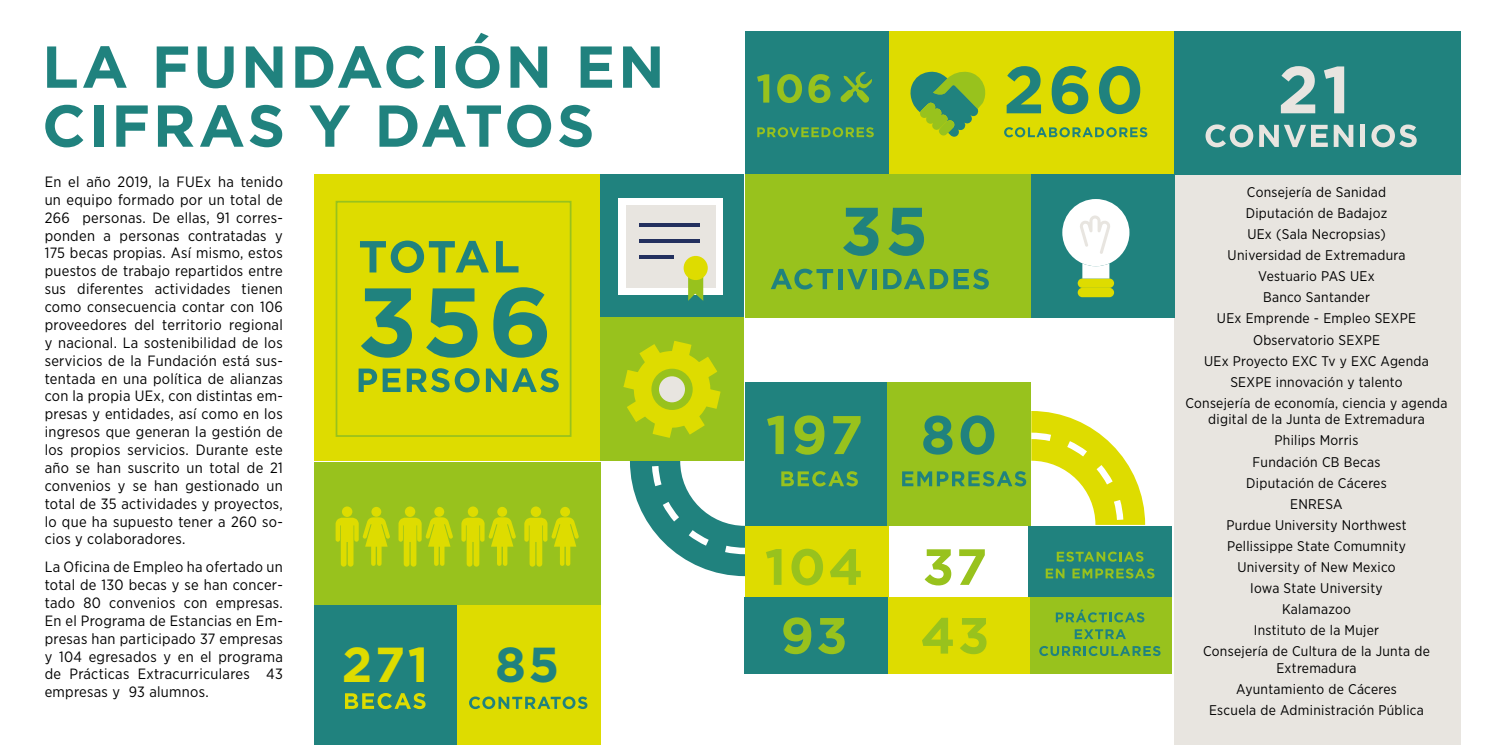
<style>
.page{position:relative;width:1489px;height:745px;background:#fff}
.page>*{position:absolute;margin:0;border:0;box-sizing:border-box;transform-origin:0 0}
.t1{font:700 97.12px "Gotham";color:#20827e}
.t2{font:700 58.98px/59px "Gotham";letter-spacing:.05em;color:#20827e}
.t3{font:700 49px "Gotham";color:#dedc00}
.t4{font:700 49px "Gotham";color:#20827e}
.t5{font:14.88px/17.8px "Gotham Narrow";letter-spacing:.02em;color:#000;text-align:justify}
.t6{font:14px/21px "Gotham Narrow";letter-spacing:.02em;color:#000;text-align:center}
</style>
<div class="page">
<div style="left:314px;top:174px;width:286px;height:286px;background:#dedc00"></div>
<div style="left:314px;top:462px;width:286px;height:143px;background:#98c21d"></div>
<svg style="left:360px;top:240px;width:129px;height:33px"></svg>
<svg style="left:496px;top:241px;width:22px;height:31px"></svg>
<svg style="left:358px;top:368px;width:42px;height:24px"></svg>
<svg style="left:407px;top:368px;width:72px;height:24px"></svg>
<svg style="left:486px;top:368px;width:20px;height:24px"></svg>
<svg style="left:512px;top:368px;width:46px;height:24px"></svg>
<div style="left:314px;top:605px;width:143px;height:139px;background:#20827e"></div>
<div style="left:600px;top:174px;width:143px;height:143px;background:#20827e"></div>
<div style="left:457px;top:605px;width:143px;height:139px;background:#dedc00"></div>
<div style="left:600px;top:317px;width:143px;height:143px;background:#98c21d"></div>
<div style="left:342px;top:506px;width:10px;height:10px;background:#dedc00;border-radius:50%"></div>
<svg style="left:335px;top:517px;width:55px;height:49px"></svg>
<div style="left:371px;top:506px;width:10px;height:10px;background:#dedc00;border-radius:50%"></div>
<div style="left:405px;top:506px;width:10px;height:10px;background:#dedc00;border-radius:50%"></div>
<svg style="left:398px;top:517px;width:55px;height:49px"></svg>
<div style="left:434px;top:506px;width:10px;height:10px;background:#dedc00;border-radius:50%"></div>
<div style="left:468px;top:506px;width:10px;height:10px;background:#dedc00;border-radius:50%"></div>
<svg style="left:461px;top:517px;width:55px;height:49px"></svg>
<div style="left:497px;top:506px;width:10px;height:10px;background:#dedc00;border-radius:50%"></div>
<div style="left:530px;top:506px;width:11px;height:10px;background:#dedc00;border-radius:50%"></div>
<svg style="left:524px;top:517px;width:54px;height:49px"></svg>
<div style="left:560px;top:506px;width:10px;height:10px;background:#dedc00;border-radius:50%"></div>
<svg style="left:345px;top:693px;width:80px;height:15px"></svg>
<svg style="left:469px;top:696px;width:118px;height:12px"></svg>
<div style="left:335px;top:201px;width:236px;height:235px;border:2px solid #98c21d"></div>
<svg style="left:630px;top:460px;width:115px;height:115px"></svg>
<svg style="left:623px;top:341px;width:97px;height:96px"></svg>
<div style="left:659px;top:376px;width:26px;height:26px;background:#e8e5e0;border-radius:50%"></div>
<div style="left:619px;top:198px;width:104px;height:96px;background:#fff"></div>
<div style="left:626px;top:205px;width:89px;height:82px;background:#e8e5e0"></div>
<svg style="left:688px;top:277px;width:15px;height:23px"></svg>
<div style="left:683px;top:256px;width:24px;height:24px;background:#dedc00;border-radius:50%"></div>
<hr style="left:639px;top:223px;width:61px;height:3px;background:#23305e">
<hr style="left:639px;top:239px;width:61px;height:3px;background:#23305e">
<hr style="left:639px;top:255px;width:35px;height:4px;background:#23305e">
<div style="left:1028px;top:525px;width:143px;height:72px;background:#20827e"></div>
<div style="left:888px;top:31px;width:286px;height:143px;background:#dedc00"></div>
<div style="left:745px;top:31px;width:143px;height:143px;background:#20827e"></div>
<svg style="left:840px;top:71px;width:32px;height:32px"></svg>
<div style="left:1174px;top:174px;width:286px;height:570px;background:#e8e5e0"></div>
<div style="left:1174px;top:31px;width:286px;height:143px;background:#20827e"></div>
<div style="left:745px;top:175px;width:286px;height:143px;background:#98c21d"></div>
<div style="left:745px;top:382px;width:143px;height:143px;background:#20827e"></div>
<div style="left:887px;top:382px;width:143px;height:143px;background:#98c21d"></div>
<div style="left:1028px;top:597px;width:143px;height:76px;background:#98c21d"></div>
<div style="left:745px;top:525px;width:143px;height:72px;background:#dedc00"></div>
<div style="left:886px;top:597px;width:143px;height:76px;background:#dedc00"></div>
<div style="left:744px;top:597px;width:143px;height:76px;background:#20827e"></div>
<div style="left:1031px;top:174px;width:143px;height:143px;background:#20827e"></div>
<svg style="left:757px;top:74px;width:12px;height:28px"></svg>
<svg style="left:777px;top:74px;width:25px;height:29px"></svg>
<svg style="left:808px;top:74px;width:22px;height:29px"></svg>
<svg style="left:1006px;top:66px;width:34px;height:47px"></svg>
<svg style="left:1051px;top:66px;width:37px;height:48px"></svg>
<svg style="left:1099px;top:66px;width:41px;height:48px"></svg>
<svg style="left:1280px;top:66px;width:35px;height:47px"></svg>
<svg style="left:1324px;top:66px;width:19px;height:47px"></svg>
<svg style="left:843px;top:208px;width:35px;height:48px"></svg>
<svg style="left:888px;top:208px;width:36px;height:48px"></svg>
<svg style="left:757px;top:127px;width:116px;height:10px"></svg>
<svg style="left:1004px;top:127px;width:143px;height:10px"></svg>
<svg style="left:1205px;top:124px;width:48px;height:23px"></svg>
<svg style="left:1259px;top:125px;width:68px;height:22px"></svg>
<svg style="left:1333px;top:125px;width:20px;height:22px"></svg>
<div style="left:1360px;top:125px;width:5px;height:22px;background:#e8e5e0"></div>
<svg style="left:1371px;top:124px;width:45px;height:23px"></svg>
<svg style="left:910px;top:71px;width:75px;height:66px"></svg>
<svg style="left:771px;top:268px;width:62px;height:21px"></svg>
<hr style="left:838px;top:269px;width:4px;height:20px;background:#20827e">
<svg style="left:847px;top:269px;width:20px;height:20px"></svg>
<hr style="left:872px;top:269px;width:4px;height:20px;background:#20827e">
<svg style="left:883px;top:268px;width:105px;height:21px"></svg>
<svg style="left:766px;top:549px;width:15px;height:35px"></svg>
<svg style="left:791px;top:548px;width:32px;height:37px"></svg>
<svg style="left:830px;top:549px;width:30px;height:35px"></svg>
<svg style="left:783px;top:617px;width:28px;height:36px"></svg>
<svg style="left:818px;top:618px;width:26px;height:35px"></svg>
<svg style="left:924px;top:549px;width:27px;height:36px"></svg>
<svg style="left:959px;top:549px;width:25px;height:35px"></svg>
<svg style="left:922px;top:617px;width:30px;height:36px"></svg>
<svg style="left:960px;top:618px;width:26px;height:35px"></svg>
<svg style="left:1055px;top:609px;width:89px;height:13px"></svg>
<svg style="left:1074px;top:629px;width:51px;height:9px"></svg>
<svg style="left:1039px;top:646px;width:121px;height:9px"></svg>
<svg style="left:1056px;top:551px;width:87px;height:10px"></svg>
<svg style="left:1045px;top:568px;width:19px;height:10px"></svg>
<svg style="left:1072px;top:568px;width:82px;height:10px"></svg>
<svg style="left:767px;top:415px;width:16px;height:39px"></svg>
<svg style="left:794px;top:415px;width:30px;height:39px"></svg>
<svg style="left:833px;top:416px;width:27px;height:38px"></svg>
<svg style="left:781px;top:471px;width:76px;height:15px"></svg>
<svg style="left:1062px;top:199px;width:67px;height:98px"></svg>
<svg style="left:902px;top:410px;width:243px;height:114px"></svg>
<h2 class="t2" style="left:42px;top:36px;width:624px">LA FUNDACIÓN EN<br>CIFRAS Y DATOS</h2>
<p class="t5" style="left:45px;top:172px;width:240px">En el año 2019, la FUEx ha tenido un equipo formado por un total de 266 personas. De ellas, 91 corres&shy;ponden a personas contratadas y 175 becas propias. Así mismo, estos puestos de trabajo repartidos entre sus diferentes actividades tienen como consecuencia contar con 106 proveedores del territorio regional y nacional. La sostenibilidad de los servicios de la Fundación está sus&shy;tentada en una política de alianzas con la propia UEx, con distintas em&shy;presas y entidades, así como en los ingresos que generan la gestión de los propios servicios. Durante este año se han suscrito un total de 21 convenios y se han gestionado un total de 35 actividades y proyectos, lo que ha supuesto tener a 260 so&shy;cios y colaboradores.</p>
<p class="t5" style="left:45px;top:557px;width:240px">La Oficina de Empleo ha ofertado un total de 130 becas y se han concer&shy;tado 80 convenios con empresas.<br>En el Programa de Estancias en Em&shy;presas han participado 37 empresas y 104 egresados y en el programa de Prácticas Extracurriculares 43 empresas y 93 alumnos.</p>
<h1 class="t1" style="left:357px;top:266px;width:197px">356</h1>
<h3 class="t3" style="left:342px;top:635px;width:88px">271</h3>
<h3 class="t4" style="left:495px;top:635px;width:66px">85</h3>
<p class="t6" style="left:1185px;top:181px;width:264px">Consejería de Sanidad<br>Diputación de Badajoz<br>UEx (Sala Necropsias)<br>Universidad de Extremadura<br>Vestuario PAS UEx<br>Banco Santander<br>UEx Emprende - Empleo SEXPE<br>Observatorio SEXPE<br>UEx Proyecto EXC Tv y EXC Agenda<br>SEXPE innovación y talento<br>Consejería de economía, ciencia y agenda</p>
<p class="t6" style="left:1203px;top:408px;width:228px">digital de la Junta de Extremadura<br>Philips Morris<br>Fundación CB Becas<br>Diputación de Cáceres<br>ENRESA<br>Purdue University Northwest<br>Pellissippe State Comumnity<br>University of New Mexico<br>Iowa State University<br>Kalamazoo<br>Instituto de la Mujer<br>Consejería de Cultura de la Junta de</p>
<p class="t6" style="left:1208px;top:656px;width:216px">Extremadura<br>Ayuntamiento de Cáceres<br>Escuela de Administración Pública</p>
</div>
